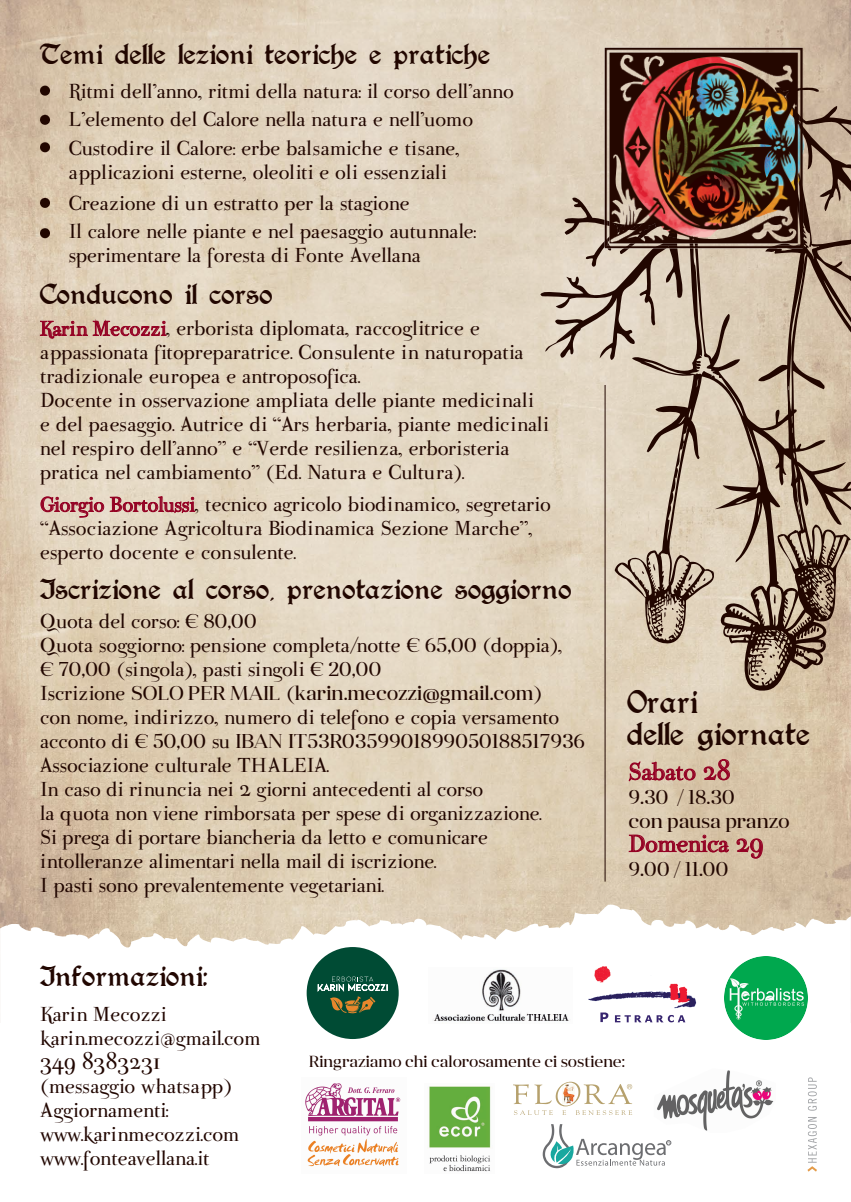
<style>
.page{position:relative;width:851px;height:1202px;background:#fff}
.page>*{position:absolute;margin:0;border:0;box-sizing:border-box;transform-origin:0 0}
.t1{font:36px/32px "Augusta";color:#210600}
.t2{font:32px "Augusta";color:#210600}
.t3{font:28px "Parma Petit";color:#940224}
.t4{font:24px/24px "Parma Petit";color:#210600}
.t5{font:20px/24px "Anglecia Pro Display";letter-spacing:-.005em;color:#210600}
.t6{font:16px "Anglecia Pro Display";letter-spacing:-.005em;color:#210600}
.s1{color:#940224}
.s2{font-family:"Anglecia Pro Display";font-size:20px}
.s3{font-family:"Parma Petit";font-size:24px}
</style>
<div class="page">
<img style="left:0;top:0;width:850px;height:902px">
<svg style="left:0;top:902px;width:850px;height:191px"></svg>
<svg style="left:807px;top:1117px;width:9px;height:55px"></svg>
<svg style="left:807px;top:1077px;width:9px;height:34px"></svg>
<img style="left:424px;top:1084px;width:71px;height:88px">
<img style="left:301px;top:1077px;width:105px;height:90px">
<svg style="left:513px;top:1082px;width:119px;height:33px"></svg>
<img style="left:653px;top:1068px;width:122px;height:63px">
<svg style="left:542px;top:1124px;width:128px;height:44px"></svg>
<img style="left:428px;top:968px;width:144px;height:56px">
<img style="left:587px;top:965px;width:113px;height:61px">
<img style="left:724px;top:957px;width:83px;height:82px">
<svg style="left:40px;top:85px;width:10px;height:11px"></svg>
<svg style="left:40px;top:114px;width:10px;height:11px"></svg>
<svg style="left:40px;top:142px;width:10px;height:10px"></svg>
<svg style="left:40px;top:197px;width:10px;height:11px"></svg>
<svg style="left:40px;top:228px;width:10px;height:10px"></svg>
<svg style="left:540px;top:85px;width:310px;height:610px;background:#c3b39f"></svg>
<svg style="left:750px;top:646px;width:29px;height:37px"></svg>
<div style="left:306px;top:947px;width:92px;height:92px;background:#004b34;border-radius:50%"></div>
<svg style="left:317px;top:977px;width:70px;height:36px"></svg>
<svg style="left:40px;top:319px;width:126px;height:20px;background:#c9958d"></svg>
<svg style="left:41px;top:496px;width:63px;height:22px"></svg>
<svg style="left:110px;top:496px;width:85px;height:18px;background:#ca938f"></svg>
<svg style="left:628px;top:761px;width:67px;height:20px"></svg>
<svg style="left:703px;top:759px;width:26px;height:21px"></svg>
<svg style="left:628px;top:834px;width:100px;height:18px;background:#c58d84"></svg>
<svg style="left:736px;top:838px;width:26px;height:21px"></svg>
<hr style="left:604px;top:385px;width:1px;height:497px;background:#210600">
<img style="left:591px;top:35px;width:226px;height:226px">
<h2 class="t2" style="left:40px;top:36px;width:452px">Temi delle lezioni teoriche e pratiche</h2>
<p class="t4" style="left:69px;top:78px;width:446px;line-height:28px">Ritmi dell’anno, ritmi della natura: il corso dell’anno<br>L’elemento del Calore nella natura e nell’uomo</p>
<p class="t4" style="left:69px;top:136px;width:392px">Custodire il Calore: erbe balsamiche e tisane, applicazioni esterne, oleoliti e oli essenziali</p>
<p class="t4" style="left:69px;top:189px;width:409px;line-height:28px">Creazione di un estratto per la stagione<br>Il calore nelle piante e nel paesaggio autunnale:</p>
<p class="t4" style="left:69px;top:244px;width:353px">sperimentare la foresta di Fonte Avellana</p>
<h2 class="t2" style="left:40px;top:276px;width:235px">Conducono il corso</h2>
<p class="t4" style="left:40px;top:317px;width:510px"><span class="s1">Karin Mecozzi</span>, erborista diplomata, raccoglitrice e appassionata fitopreparatrice. Consulente in naturopatia tradizionale europea e antroposofica.<br>Docente in osservazione ampliata delle piante medicinali e del paesaggio. Autrice di “Ars herbaria, piante medicinali nel respiro dell’anno” e “Verde resilienza, erboristeria pratica nel cambiamento” (Ed. Natura e Cultura).</p>
<p class="t4" style="left:40px;top:493px;width:512px"><span class="s1">Giorgio Bortolussi</span>, tecnico agricolo biodinamico, segretario “Associazione Agricoltura Biodinamica Sezione Marche”, esperto docente e consulente.</p>
<h2 class="t2" style="left:40px;top:571px;width:534px">Iscrizione al corso, prenotazione soggiorno</h2>
<p class="t4" style="left:40px;top:610px;width:523px">Quota del corso: <span class="s2">€ 80,00<br></span>Quota soggiorno: pensione completa/notte <span class="s2">€ 65,00</span> (doppia), <span class="s2">€ 70,00</span> (singola), pasti singoli <span class="s2">€ 20,00</span></p>
<p class="t5" style="left:40px;top:681px;width:503px"><span class="s3">Iscrizione</span> SOLO PER MAIL <span class="s3">(</span>karin.mecozzi@gmail.com<span class="s3">)</span></p>
<p class="t4" style="left:40px;top:706px;width:520px">con nome, indirizzo, numero di telefono e copia versamento</p>
<p class="t5" style="left:40px;top:729px;width:546px"><span class="s3">acconto di</span> € 50,00 <span class="s3">su</span> IBAN IT53R0359901899050188517936</p>
<p class="t4" style="left:40px;top:754px;width:503px">Associazione culturale THALEIA.<br>In caso di rinuncia nei 2 giorni antecedenti al corso<br>la quota non viene rimborsata per spese di organizzazione.<br>Si prega di portare biancheria da letto e comunicare intolleranze alimentari nella mail di iscrizione.<br>I pasti sono prevalentemente vegetariani.</p>
<h2 class="t2" style="left:40px;top:958px;width:169px">Informazioni:</h2>
<h1 class="t1" style="left:627px;top:685px;width:184px">Orari<br>delle giornate</h1>
<p class="t3" style="left:628px;top:756px;width:104px">Sabato 28</p>
<p class="t5" style="left:628px;top:784px;width:163px">9.30 / 18.30<br>con pausa pranzo</p>
<p class="t3" style="left:628px;top:828px;width:136px">Domenica 29</p>
<p class="t5" style="left:628px;top:856px;width:101px">9.00 / 11.00</p>
<p class="t4" style="left:40px;top:1002px;width:221px">Karin Mecozzi karin.mecozzi@gmail.com<br>349 8383231 (messaggio whatsapp)<br>Aggiornamenti: www.karinmecozzi.com www.fonteavellana.it</p>
<p class="t6" style="left:309px;top:1051px;width:317px">Ringraziamo chi calorosamente ci sostiene:</p>
</div>
